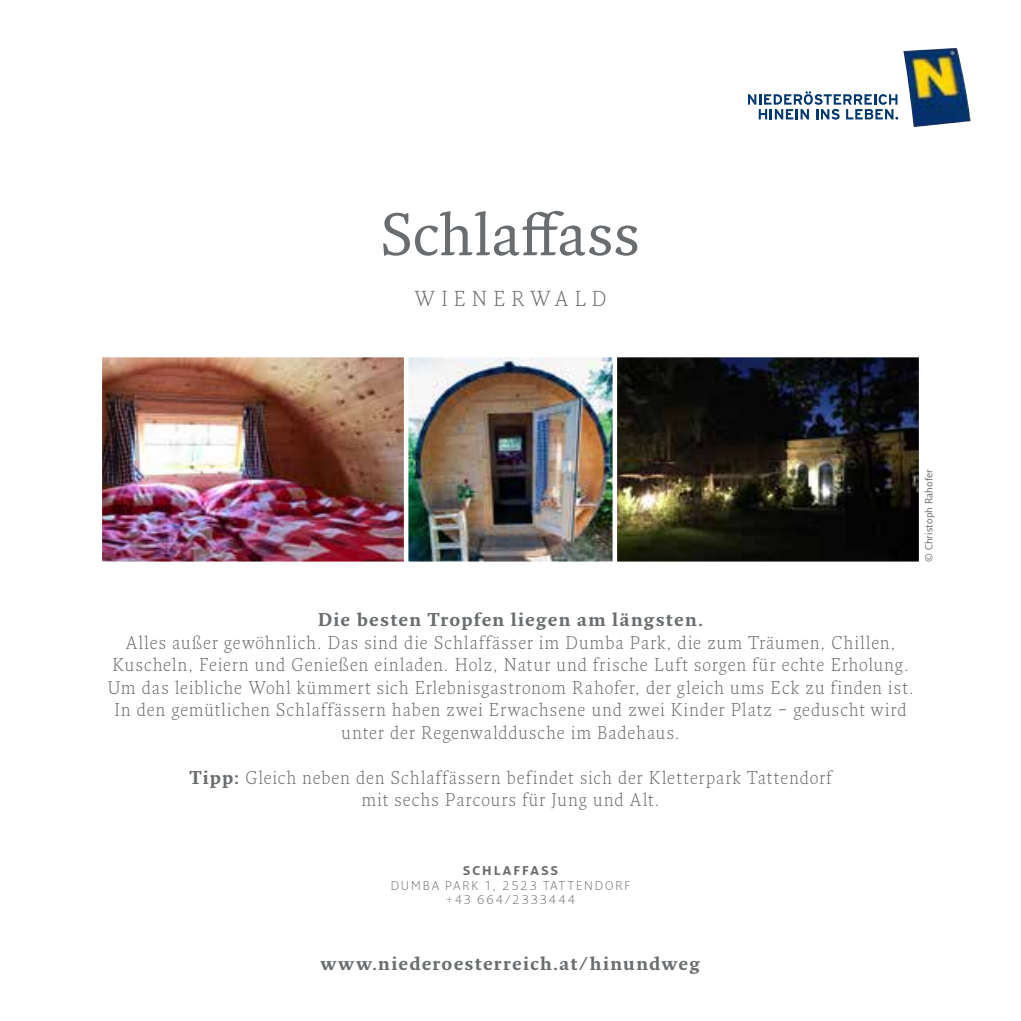
<style>
.page{position:relative;width:1021px;height:1021px;background:#fff}
.page>*{position:absolute;margin:0;border:0;box-sizing:border-box;transform-origin:0 0}
.t1{font:58.5px "Fresco Pro";letter-spacing:.005em;color:#696d6f}
.t2{font:300 21.15px "Fresco Pro";letter-spacing:.285em;color:#696d6f}
.t3{font:300 18px/22.5px "Fresco Pro";letter-spacing:.06em;color:#696d6f;text-align:center}
.t4{font:700 18px "Fresco Pro";letter-spacing:.06em;color:#696d6f}
.t5{font:300 12.38px/14.6px "Fresco Sans Pro";letter-spacing:.155em;color:#696d6f;text-align:center}
.t6{font:700 12.38px "Fresco Sans Pro";letter-spacing:.175em;color:#696d6f}
.t7{font:10.12px "Fresco Sans Pro";letter-spacing:.015em;color:#696d6f}
.s1{font-weight:700}
</style>
<div class="page">
<img style="left:903px;top:48px;width:67px;height:79px">
<svg style="left:748px;top:91px;width:150px;height:29px"></svg>
<img style="left:102px;top:357px;width:299px;height:205px">
<img style="left:619px;top:357px;width:300px;height:205px">
<img style="left:401px;top:357px;width:218px;height:205px">
<h1 class="t1" style="left:381px;top:197px;width:260px">Schlaffass</h1>
<p class="t2" style="left:414px;top:285px;width:194px">WIENERWALD</p>
<p class="t7" style="left:922px;top:561px;width:94px;rotate:-90deg">© Christoph Rahofer</p>
<p class="t4" style="left:318px;top:608px;width:386px">Die besten Tropfen liegen am längsten.</p>
<p class="t3" style="left:107px;top:630px;width:807px">Alles außer gewöhnlich. Das sind die Schlaffässer im Dumba Park, die zum Träumen, Chillen, Kuscheln, Feiern und Genießen einladen. Holz, Natur und frische Luft sorgen für echte Erholung.<br>Um das leibliche Wohl kümmert sich Erlebnisgastronom Rahofer, der gleich ums Eck zu finden ist.<br>In den gemütlichen Schlaffässern haben zwei Erwachsene und zwei Kinder Platz – geduscht wird unter der Regenwalddusche im Badehaus.</p>
<p class="t3" style="left:189px;top:765px;width:643px"><span class="s1">Tipp:</span> Gleich neben den Schlaffässern befindet sich der Kletterpark Tattendorf mit sechs Parcours für Jung und Alt.</p>
<p class="t6" style="left:463px;top:862px;width:96px">SCHLAFFASS</p>
<p class="t5" style="left:391px;top:877px;width:241px">DUMBA PARK 1, 2523 TATTENDORF +43 664/2333444</p>
<p class="t4" style="left:321px;top:952px;width:381px">www.niederoesterreich.at/hinundweg</p>
</div>
